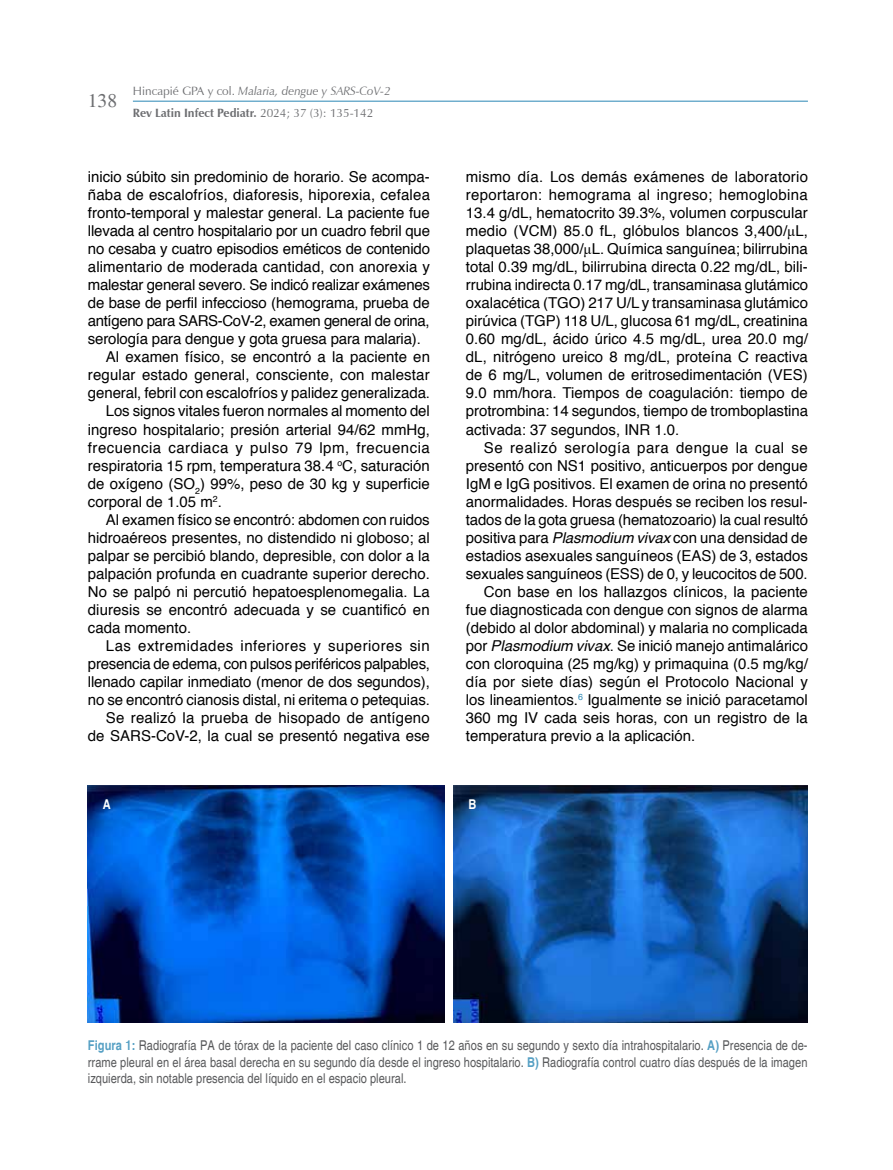
<style>
.page{position:relative;width:893px;height:1170px;background:#fff}
.page>*{position:absolute;margin:0;border:0;box-sizing:border-box;transform-origin:0 0}
.t1{font:19.5px "Times";color:#6d6e71}
.t2{font:15px/18px "Helvetica";color:#000;text-align:justify}
.t3{font:15px "Helvetica";letter-spacing:.03em;color:#000}
.t4{font:15px "Helvetica";letter-spacing:-.025em;color:#000}
.t5{font:15px "Helvetica";letter-spacing:.035em;color:#000}
.t6{font:condensed 13.5px/16.2px "Helvetica";color:#58595b;text-align:justify}
.t7{font:700 condensed 13.5px "Helvetica";color:#fff}
.t8{font:12px/22px "Zapf Humanist 601 BT";color:#6d6e71}
.s1{font-style:italic}
.s2{font-weight:700}
.s3{font-family:"Times New Roman"}
.s4{font-weight:700;color:#56a0c4}
</style>
<div class="page">
<hr style="left:133px;top:101px;width:675px;height:1px;background:#2c88b5">
<img style="left:88px;top:785px;width:357px;height:237px">
<img style="left:454px;top:785px;width:354px;height:237px">
<h1 class="t1" style="left:88px;top:89px;width:31px">138</h1>
<p class="t8" style="left:133px;top:79px;width:259px">Hincapié GPA y col. <span class="s1">Malaria, dengue y SARS-CoV-2<br></span><span class="s2">Rev Latin Infect Pediatr.</span> 2024; 37 (3): 135-142</p>
<p class="t2" style="left:88px;top:168px;width:343px">inicio súbito sin predominio de horario. Se acompa-</p>
<p class="t2" style="left:88px;top:186px;width:344px">ñaba de escalofríos, diaforesis, hiporexia, cefalea</p>
<p class="t2" style="left:88px;top:204px;width:343px">fronto-temporal y malestar general. La paciente fue</p>
<p class="t2" style="left:88px;top:222px;width:344px">llevada al centro hospitalario por un cuadro febril que</p>
<p class="t2" style="left:88px;top:240px;width:344px">no cesaba y cuatro episodios eméticos de contenido</p>
<p class="t2" style="left:88px;top:258px;width:344px">alimentario de moderada cantidad, con anorexia y</p>
<p class="t2" style="left:88px;top:276px;width:344px">malestar general severo. Se indicó realizar exámenes</p>
<p class="t2" style="left:88px;top:294px;width:343px">de base de perfil infeccioso (hemograma, prueba de</p>
<p class="t4" style="left:88px;top:309px;width:343px">antígeno para SARS-CoV-2, examen general de orina,</p>
<p class="t2" style="left:88px;top:330px;width:335px">serología para dengue y gota gruesa para malaria).</p>
<p class="t2" style="left:106px;top:348px;width:326px">Al examen físico, se encontró a la paciente en</p>
<p class="t2" style="left:88px;top:366px;width:343px">regular estado general, consciente, con malestar</p>
<p class="t2" style="left:88px;top:384px;width:344px">general, febril con escalofríos y palidez generalizada.</p>
<p class="t2" style="left:106px;top:402px;width:325px">Los signos vitales fueron normales al momento del</p>
<p class="t2" style="left:88px;top:420px;width:343px">ingreso hospitalario; presión arterial 94/62 mmHg,</p>
<p class="t3" style="left:88px;top:435px;width:343px">frecuencia cardiaca y pulso 79 lpm, frecuencia</p>
<p class="t2" style="left:88px;top:456px;width:343px">respiratoria 15 rpm, temperatura 38.4 <sup>o</sup>C, saturación</p>
<p class="t2" style="left:88px;top:474px;width:343px">de oxígeno (SO<sub>2</sub>) 99%, peso de 30 kg y superficie</p>
<p class="t2" style="left:88px;top:492px;width:136px">corporal de 1.05 m<sup>2</sup>.</p>
<p class="t2" style="left:106px;top:510px;width:325px">Al examen físico se encontró: abdomen con ruidos</p>
<p class="t2" style="left:88px;top:528px;width:343px">hidroaéreos presentes, no distendido ni globoso; al</p>
<p class="t2" style="left:88px;top:546px;width:343px">palpar se percibió blando, depresible, con dolor a la</p>
<p class="t2" style="left:88px;top:564px;width:343px">palpación profunda en cuadrante superior derecho.</p>
<p class="t2" style="left:88px;top:582px;width:343px">No se palpó ni percutió hepatoesplenomegalia. La</p>
<p class="t2" style="left:88px;top:600px;width:343px">diuresis se encontró adecuada y se cuantificó en</p>
<p class="t2" style="left:88px;top:618px;width:105px">cada momento.</p>
<p class="t3" style="left:106px;top:633px;width:325px">Las extremidades inferiores y superiores sin</p>
<p class="t2" style="left:88px;top:654px;width:344px">presencia de edema, con pulsos periféricos palpables,</p>
<p class="t2" style="left:88px;top:672px;width:343px">llenado capilar inmediato (menor de dos segundos),</p>
<p class="t2" style="left:88px;top:690px;width:343px">no se encontró cianosis distal, ni eritema o petequias.</p>
<p class="t2" style="left:106px;top:708px;width:325px">Se realizó la prueba de hisopado de antígeno</p>
<p class="t2" style="left:88px;top:726px;width:344px">de SARS-CoV-2, la cual se presentó negativa ese</p>
<p class="t2" style="left:466px;top:168px;width:344px">mismo día. Los demás exámenes de laboratorio reportaron: hemograma al ingreso; hemoglobina 13.4 g/dL, hematocrito 39.3%, volumen corpuscular medio (VCM) 85.0 fL, glóbulos blancos 3,400/<span class="s3">μ</span>L, plaquetas 38,000/<span class="s3">μ</span>L. Química sanguínea; bilirrubina total 0.39 mg/dL, bilirrubina directa 0.22 mg/dL, bili&shy;rrubina indirecta 0.17 mg/dL, transaminasa glutámico oxalacética (TGO) 217 U/L y transaminasa glutámico pirúvica (TGP) 118 U/L, glucosa 61 mg/dL, creatinina 0.60 mg/dL, ácido úrico 4.5 mg/dL, urea 20.0 mg/ dL, nitrógeno ureico 8 mg/dL, proteína C reactiva de 6 mg/L, volumen de eritrosedimentación (VES)<br>9.0 mm/hora. Tiempos de coagulación: tiempo de protrombina: 14 segundos, tiempo de tromboplastina activada: 37 segundos, INR 1.0.</p>
<p class="t5" style="left:484px;top:435px;width:325px">Se realizó serología para dengue la cual se</p>
<p class="t2" style="left:466px;top:456px;width:343px">presentó con NS1 positivo, anticuerpos por dengue</p>
<p class="t2" style="left:466px;top:474px;width:344px">IgM e IgG positivos. El examen de orina no presentó</p>
<p class="t2" style="left:466px;top:492px;width:343px">anormalidades. Horas después se reciben los resul-</p>
<p class="t2" style="left:466px;top:510px;width:344px">tados de la gota gruesa (hematozoario) la cual resultó</p>
<p class="t2" style="left:466px;top:528px;width:343px">positiva para <span class="s1">Plasmodium vivax</span> con una densidad de</p>
<p class="t2" style="left:466px;top:546px;width:343px">estadios asexuales sanguíneos (EAS) de 3, estados</p>
<p class="t2" style="left:466px;top:564px;width:343px">sexuales sanguíneos (ESS) de 0, y leucocitos de 500.</p>
<p class="t2" style="left:484px;top:582px;width:326px">Con base en los hallazgos clínicos, la paciente</p>
<p class="t2" style="left:466px;top:600px;width:343px">fue diagnosticada con dengue con signos de alarma</p>
<p class="t2" style="left:466px;top:618px;width:343px">(debido al dolor abdominal) y malaria no complicada</p>
<p class="t2" style="left:466px;top:636px;width:344px">por <span class="s1">Plasmodium vivax</span>. Se inició manejo antimalárico</p>
<p class="t2" style="left:466px;top:654px;width:344px">con cloroquina (25 mg/kg) y primaquina (0.5 mg/kg/</p>
<p class="t2" style="left:466px;top:672px;width:344px">día por siete días) según el Protocolo Nacional y</p>
<p class="t2" style="left:466px;top:690px;width:343px">los lineamientos.<sup>6</sup> Igualmente se inició paracetamol</p>
<p class="t2" style="left:466px;top:708px;width:343px">360 mg IV cada seis horas, con un registro de la</p>
<p class="t2" style="left:466px;top:726px;width:231px">temperatura previo a la aplicación.</p>
<p class="t7" style="left:103px;top:796px;width:9px">A</p>
<p class="t7" style="left:469px;top:796px;width:9px">B</p>
<p class="t6" style="left:88px;top:1037px;width:721px"><span class="s4">Figura 1:</span> Radiografía PA de tórax de la paciente del caso clínico 1 de 12 años en su segundo y sexto día intrahospitalario. <span class="s4">A)</span> Presencia de de&shy;rrame pleural en el área basal derecha en su segundo día desde el ingreso hospitalario. <span class="s4">B)</span> Radiografía control cuatro días después de la imagen izquierda, sin notable presencia del líquido en el espacio pleural.</p>
</div>
